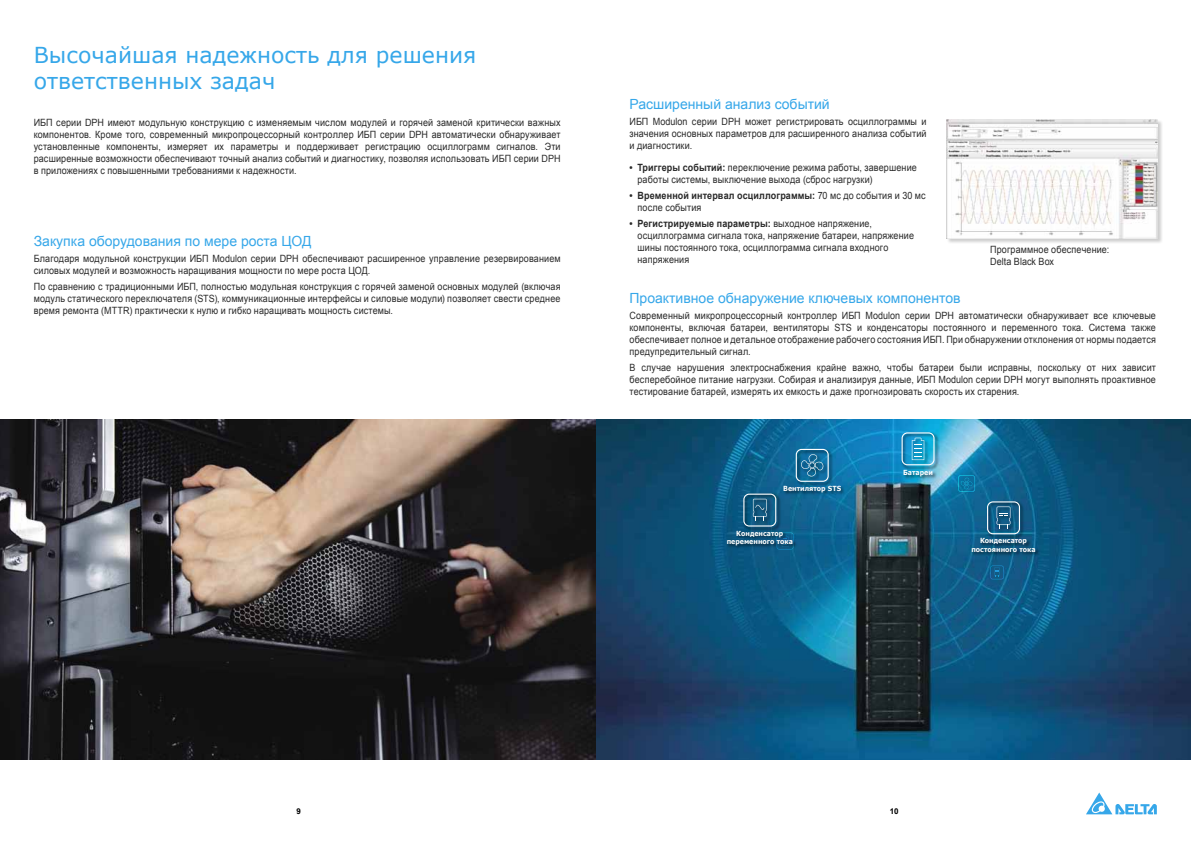
<style>
.page{position:relative;width:1191px;height:842px;background:#fff}
.page>*{position:absolute;margin:0;border:0;box-sizing:border-box;transform-origin:0 0}
.t1{font:22px/26px "Verdana";color:#36a7e9}
.t2{font:14px "Arial";color:#36a7e9}
.t3{font:10px/12px "Arial";letter-spacing:.015em;color:#292929;text-align:justify;scale:.9 1}
.t4{font:700 10px/12px "Arial";letter-spacing:.01em;color:#292929;scale:.9 1}
.t5{font:700 8px "Arial";color:#000}
.t6{font:700 7px/8.4px "Verdana";color:#fff;text-align:center;scale:.9 1}
.s1{font-weight:700}
.s2{font-weight:400}
</style>
<div class="page">
<svg style="left:1086px;top:792px;width:70px;height:22px"></svg>
<img style="left:0;top:420px;width:1191px;height:340px">
<img style="left:900px;top:431px;width:40px;height:40px">
<svg style="left:901px;top:432px;width:33px;height:33px"></svg>
<img style="left:794px;top:447px;width:40px;height:36px">
<svg style="left:795px;top:449px;width:33px;height:33px"></svg>
<svg style="left:958px;top:475px;width:17px;height:17px"></svg>
<img style="left:985px;top:500px;width:40px;height:36px">
<svg style="left:987px;top:501px;width:33px;height:33px"></svg>
<svg style="left:990px;top:566px;width:14px;height:13px"></svg>
<img style="left:741px;top:492px;width:41px;height:36px">
<svg style="left:743px;top:494px;width:33px;height:32px"></svg>
<img style="left:901px;top:467px;width:37px;height:16px">
<img style="left:781px;top:483px;width:66px;height:16px">
<img style="left:969px;top:536px;width:72px;height:24px">
<img style="left:725px;top:528px;width:73px;height:24px">
<div style="left:946px;top:120px;width:217px;height:124px;background:#000;opacity:.2"></div>
<img style="left:946px;top:120px;width:211px;height:118px">
<h1 class="t1" style="left:34px;top:42px;width:444px">Высочайшая надежность для решения ответственных задач</h1>
<p class="t3" style="left:34px;top:117px;width:587px">ИБП серии DPH имеют модульную конструкцию с изменяемым числом модулей и горячей заменой критически важных компонентов. Кроме того, современный микропроцессорный контроллер ИБП серии DPH автоматически обнаруживает установленные компоненты, измеряет их параметры и поддерживает регистрацию осциллограмм сигналов. Эти расширенные возможности обеспечивают точный анализ событий и диагностику, позволяя использовать ИБП серии DPH в приложениях с повышенными требованиями к надежности.</p>
<h2 class="t2" style="left:629px;top:95px;width:202px">Расширенный анализ событий</h2>
<p class="t3" style="left:629px;top:116px;width:331px">ИБП Modulon серии DPH может регистрировать осциллограммы и значения основных параметров для расширенного анализа событий и диагностики.</p>
<p class="t3" style="left:637px;top:162px;width:312px;text-indent:-8px"><span class="s1">• Триггеры событий:</span> переключение режима работы, завершение работы системы, выключение выхода (сброс нагрузки)</p>
<p class="t4" style="left:637px;top:190px;width:322px;text-indent:-8px">• Временной интервал осциллограммы: <span class="s2">70 мс до события и 30 мс после события</span></p>
<p class="t3" style="left:637px;top:218px;width:309px;text-align:left;text-indent:-8px"><span class="s1">• Регистрируемые параметры:</span> выходное напряжение, осциллограмма сигнала тока, напряжение батареи, напряжение шины постоянного тока, осциллограмма сигнала входного напряжения</p>
<h2 class="t2" style="left:34px;top:231px;width:279px">Закупка оборудования по мере роста ЦОД</h2>
<p class="t3" style="left:34px;top:252px;width:587px">Благодаря модульной конструкции ИБП Modulon серии DPH обеспечивают расширенное управление резервированием силовых модулей и возможность наращивания мощности по мере роста ЦОД.</p>
<p class="t3" style="left:34px;top:280px;width:587px">По сравнению с традиционными ИБП, полностью модульная конструкция с горячей заменой основных модулей (включая модуль статического переключателя (STS), коммуникационные интерфейсы и силовые модули) позволяет свести среднее время ремонта (MTTR) практически к нулю и гибко наращивать мощность системы.</p>
<h2 class="t2" style="left:629px;top:289px;width:332px">Проактивное обнаружение ключевых компонентов</h2>
<p class="t3" style="left:629px;top:310px;width:586px">Современный микропроцессорный контроллер ИБП Modulon серии DPH автоматически обнаруживает все ключевые компоненты, включая батареи, вентиляторы STS и конденсаторы постоянного и переменного тока. Система также обеспечивает полное и детальное отображение рабочего состояния ИБП. При обнаружении отклонения от нормы подается предупредительный сигнал.</p>
<p class="t3" style="left:629px;top:362px;width:586px">В случае нарушения электроснабжения крайне важно, чтобы батареи были исправны, поскольку от них зависит бесперебойное питание нагрузки. Собирая и анализируя данные, ИБП Modulon серии DPH могут выполнять проактивное тестирование батарей, измерять их емкость и даже прогнозировать скорость их старения.</p>
<p class="t3" style="left:990px;top:243px;width:134px">Программное обеспечение:<br>Delta Black Box</p>
<p class="t6" style="left:783px;top:484px;width:66px">Вентилятор STS</p>
<p class="t6" style="left:726px;top:529px;width:75px">Конденсатор переменного тока</p>
<p class="t6" style="left:903px;top:468px;width:35px">Батареи</p>
<p class="t6" style="left:971px;top:537px;width:73px">Конденсатор постоянного тока</p>
<p class="t5" style="left:296px;top:806px;width:6px">9</p>
<p class="t5" style="left:889px;top:806px;width:10px">10</p>
</div>
